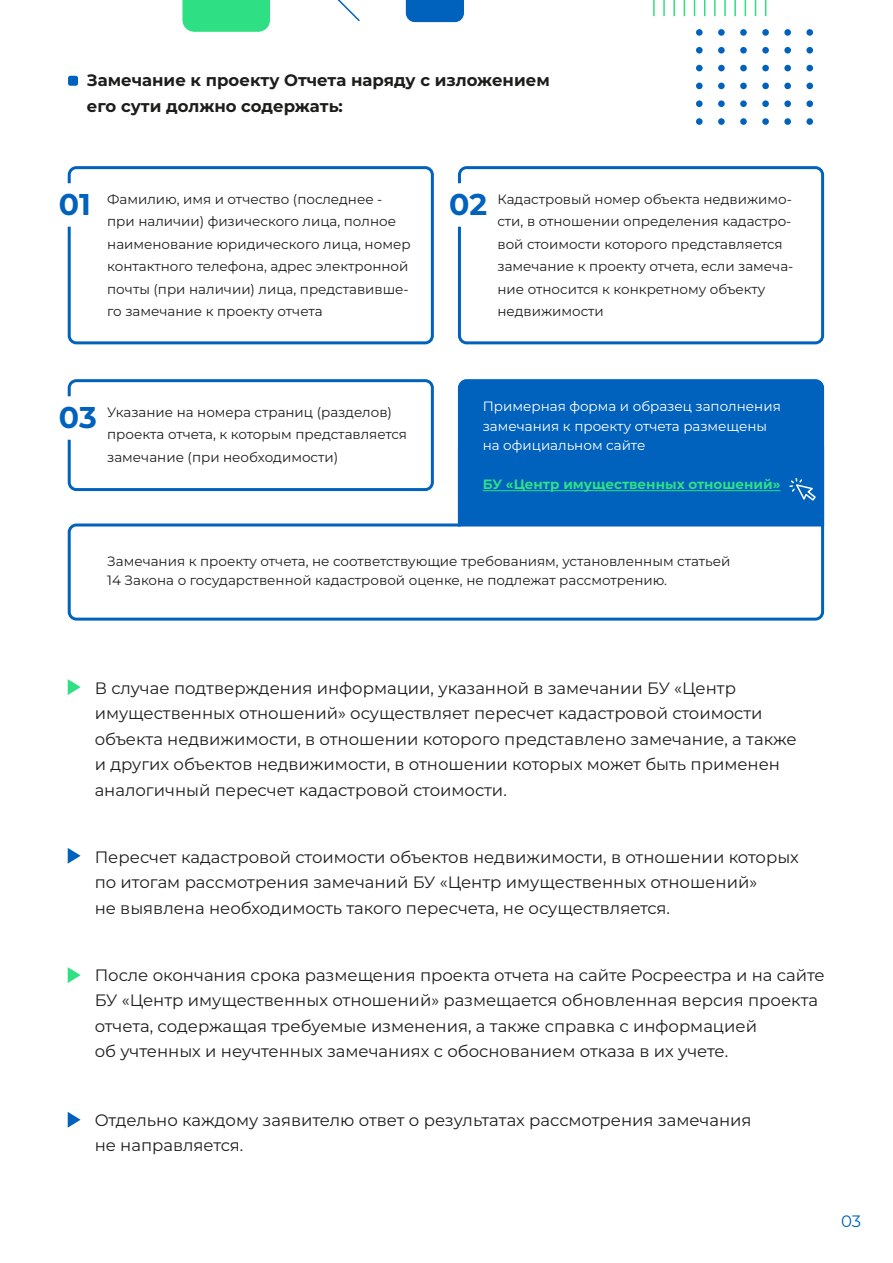
<style>
.page{position:relative;width:893px;height:1263px;background:#fff}
.page>*{position:absolute;margin:0;border:0;box-sizing:border-box;transform-origin:0 0}
.t1{font:700 30px "Montserrat";color:#0062bd}
.t2{font:16.5px/25.5px "Montserrat";color:#1d1d1b}
.t3{font:700 16.5px/25.5px "Montserrat";color:#1d1d1b}
.t4{font:16.5px "Montserrat";color:#0062bd}
.t5{font:13.5px/22.5px "Montserrat";color:#1d1d1b}
.t6{font:13.5px/19.5px "Montserrat";color:#fff}
.t7{font:700 13.5px "Montserrat";color:#2fdf84}
</style>
<div class="page">
<svg style="left:68px;top:166px;width:366px;height:178px"></svg>
<div style="left:56px;top:183px;width:35px;height:44px;background:#fff;border-radius:8px"></div>
<svg style="left:68px;top:439px;width:756px;height:182px"></svg>
<svg style="left:68px;top:379px;width:366px;height:112px"></svg>
<div style="left:56px;top:396px;width:35px;height:44px;background:#fff;border-radius:8px"></div>
<div style="left:458px;top:379px;width:366px;height:147px;background:#0062bd"></div>
<hr style="left:483px;top:490px;width:297px;height:1px;background:#2fdf84">
<svg style="left:458px;top:166px;width:366px;height:178px"></svg>
<div style="left:446px;top:183px;width:35px;height:44px;background:#fff;border-radius:8px"></div>
<div style="left:68px;top:76px;width:10px;height:10px;background:#0062bd;border-radius:2px"></div>
<svg style="left:789px;top:478px;width:28px;height:24px"></svg>
<div style="left:696px;top:118px;width:7px;height:7px;background:#0062bd;border-radius:50%"></div>
<div style="left:718px;top:118px;width:7px;height:7px;background:#0062bd;border-radius:50%"></div>
<svg style="left:740px;top:118px;width:7px;height:7px"></svg>
<div style="left:762px;top:118px;width:7px;height:7px;background:#0062bd;border-radius:50%"></div>
<div style="left:784px;top:118px;width:7px;height:7px;background:#0062bd;border-radius:50%"></div>
<div style="left:806px;top:118px;width:7px;height:7px;background:#0062bd;border-radius:50%"></div>
<div style="left:696px;top:100px;width:7px;height:7px;background:#0062bd;border-radius:50%"></div>
<div style="left:718px;top:100px;width:7px;height:7px;background:#0062bd;border-radius:50%"></div>
<div style="left:740px;top:100px;width:7px;height:7px;background:#0062bd;border-radius:50%"></div>
<div style="left:762px;top:100px;width:7px;height:7px;background:#0062bd;border-radius:50%"></div>
<div style="left:784px;top:100px;width:7px;height:7px;background:#0062bd;border-radius:50%"></div>
<div style="left:806px;top:100px;width:7px;height:7px;background:#0062bd;border-radius:50%"></div>
<div style="left:696px;top:83px;width:7px;height:6px;background:#0062bd;border-radius:50%"></div>
<div style="left:718px;top:83px;width:7px;height:6px;background:#0062bd;border-radius:50%"></div>
<div style="left:740px;top:83px;width:7px;height:6px;background:#0062bd;border-radius:50%"></div>
<div style="left:762px;top:83px;width:7px;height:6px;background:#0062bd;border-radius:50%"></div>
<div style="left:784px;top:83px;width:7px;height:6px;background:#0062bd;border-radius:50%"></div>
<div style="left:806px;top:83px;width:7px;height:6px;background:#0062bd;border-radius:50%"></div>
<div style="left:696px;top:65px;width:7px;height:6px;background:#0062bd;border-radius:50%"></div>
<div style="left:718px;top:65px;width:7px;height:6px;background:#0062bd;border-radius:50%"></div>
<div style="left:740px;top:65px;width:7px;height:6px;background:#0062bd;border-radius:50%"></div>
<div style="left:762px;top:65px;width:7px;height:6px;background:#0062bd;border-radius:50%"></div>
<div style="left:784px;top:65px;width:7px;height:6px;background:#0062bd;border-radius:50%"></div>
<div style="left:806px;top:65px;width:7px;height:6px;background:#0062bd;border-radius:50%"></div>
<div style="left:696px;top:47px;width:7px;height:7px;background:#0062bd;border-radius:50%"></div>
<div style="left:718px;top:47px;width:7px;height:7px;background:#0062bd;border-radius:50%"></div>
<div style="left:740px;top:47px;width:7px;height:7px;background:#0062bd;border-radius:50%"></div>
<div style="left:762px;top:47px;width:7px;height:7px;background:#0062bd;border-radius:50%"></div>
<div style="left:784px;top:47px;width:7px;height:7px;background:#0062bd;border-radius:50%"></div>
<div style="left:806px;top:47px;width:7px;height:7px;background:#0062bd;border-radius:50%"></div>
<div style="left:696px;top:29px;width:7px;height:7px;background:#0062bd;border-radius:50%"></div>
<div style="left:718px;top:29px;width:7px;height:7px;background:#0062bd;border-radius:50%"></div>
<div style="left:740px;top:29px;width:7px;height:7px;background:#0062bd;border-radius:50%"></div>
<div style="left:762px;top:29px;width:7px;height:7px;background:#0062bd;border-radius:50%"></div>
<div style="left:784px;top:29px;width:7px;height:7px;background:#0062bd;border-radius:50%"></div>
<div style="left:806px;top:29px;width:7px;height:7px;background:#0062bd;border-radius:50%"></div>
<svg style="left:406px;top:0;width:58px;height:22px"></svg>
<svg style="left:68px;top:679px;width:13px;height:16px"></svg>
<svg style="left:68px;top:848px;width:13px;height:16px"></svg>
<svg style="left:68px;top:967px;width:13px;height:16px"></svg>
<svg style="left:68px;top:1112px;width:13px;height:16px"></svg>
<svg style="left:182px;top:0;width:178px;height:32px"></svg>
<svg style="left:765px;top:0;width:1px;height:16px"></svg>
<svg style="left:755px;top:0;width:1px;height:16px"></svg>
<svg style="left:745px;top:0;width:1px;height:16px"></svg>
<svg style="left:734px;top:0;width:2px;height:16px"></svg>
<svg style="left:724px;top:0;width:2px;height:16px"></svg>
<svg style="left:714px;top:0;width:2px;height:16px"></svg>
<svg style="left:704px;top:0;width:1px;height:16px"></svg>
<svg style="left:694px;top:0;width:1px;height:16px"></svg>
<svg style="left:684px;top:0;width:1px;height:16px"></svg>
<svg style="left:673px;top:0;width:2px;height:16px"></svg>
<svg style="left:663px;top:0;width:2px;height:16px"></svg>
<svg style="left:653px;top:0;width:2px;height:16px"></svg>
<p class="t3" style="left:87px;top:67px;width:464px">Замечание к проекту Отчета наряду с изложением его сути должно содержать:</p>
<h1 class="t1" style="left:59px;top:185px;width:34px">01</h1>
<p class="t5" style="left:107px;top:187px;width:305px">Фамилию, имя и отчество (последнее - при наличии) физического лица, полное наименование юридического лица, номер контактного телефона, адрес электронной почты (при наличии) лица, представивше&shy;го замечание к проекту отчета</p>
<h1 class="t1" style="left:449px;top:185px;width:39px">02</h1>
<p class="t5" style="left:497px;top:187px;width:297px">Кадастровый номер объекта недвижимо&shy;сти, в отношении определения кадастро&shy;вой стоимости которого представляется замечание к проекту отчета, если замеча&shy;ние относится к конкретному объекту недвижимости</p>
<h1 class="t1" style="left:59px;top:398px;width:39px">03</h1>
<p class="t6" style="left:483px;top:396px;width:300px">Примерная форма и образец заполнения замечания к проекту отчета размещены на официальном сайте</p>
<p class="t7" style="left:483px;top:475px;width:299px">БУ «Центр имущественных отношений»</p>
<p class="t5" style="left:107px;top:400px;width:301px">Указание на номера страниц (разделов) проекта отчета, к которым представляется замечание (при необходимости)</p>
<p class="t5" style="left:107px;top:551px;width:625px;line-height:19.5px">Замечания к проекту отчета, не соответствующие требованиям, установленным статьей<br>14 Закона о государственной кадастровой оценке, не подлежат рассмотрению.</p>
<p class="t2" style="left:95px;top:675px;width:704px">В случае подтверждения информации, указанной в замечании БУ «Центр имущественных отношений» осуществляет пересчет кадастровой стоимости объекта недвижимости, в отношении которого представлено замечание, а также и других объектов недвижимости, в отношении которых может быть применен аналогичный пересчет кадастровой стоимости.</p>
<p class="t2" style="left:95px;top:843px;width:706px">Пересчет кадастровой стоимости объектов недвижимости, в отношении которых по итогам рассмотрения замечаний БУ «Центр имущественных отношений»<br>не выявлена необходимость такого пересчета, не осуществляется.</p>
<p class="t2" style="left:95px;top:961px;width:732px">После окончания срока размещения проекта отчета на сайте Росреестра и на сайте БУ «Центр имущественных отношений» размещается обновленная версия проекта отчета, содержащая требуемые изменения, а также справка с информацией<br>об учтенных и неучтенных замечаниях с обоснованием отказа в их учете.</p>
<p class="t2" style="left:95px;top:1107px;width:658px">Отдельно каждому заявителю ответ о результатах рассмотрения замечания не направляется.</p>
<p class="t4" style="left:841px;top:1210px;width:22px">03</p>
</div>
